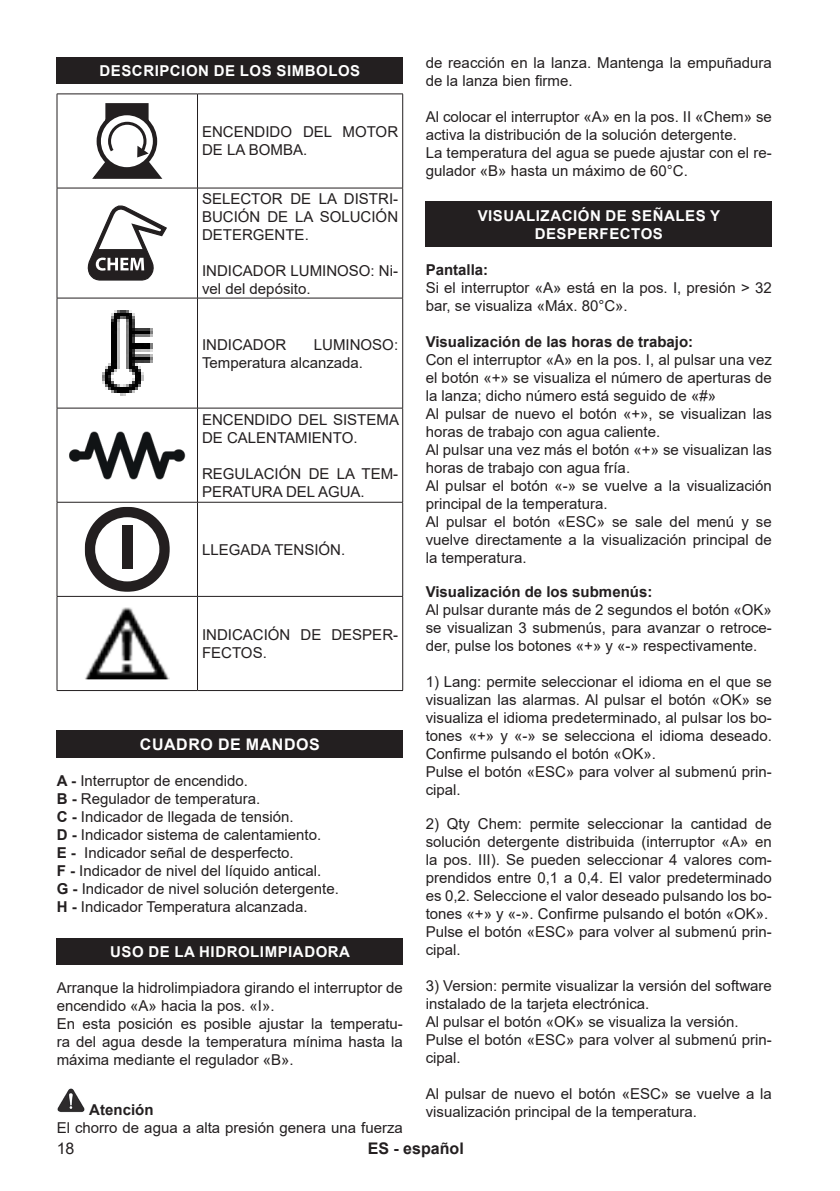
<style>
.page{position:relative;width:840px;height:1191px;background:#fff}
.page>*{position:absolute;margin:0;border:0;box-sizing:border-box;transform-origin:0 0}
.capitolo_dentro_tabella{font:700 16px "Arial";letter-spacing:.035em;color:#fff}
.t1{font:700 16px "Arial";color:#231f20}
.t2{font:16px "Arial";color:#231f20}
.testo_normale{font:15px/18px "Arial";color:#231f20}
.capitolo_dentro_tabella-2{font:700 15px "Arial";letter-spacing:.035em;color:#fff}
.testo_normale-2{font:700 15px "Arial";color:#231f20}
.s1{font-weight:700}
</style>
<div class="page">
<div style="left:57px;top:57px;width:346px;height:27px;background:#231f20"></div>
<hr style="left:57px;top:94px;width:140px;height:1px;background:#231f20">
<hr style="left:57px;top:94px;width:1px;height:94px;background:#231f20">
<hr style="left:197px;top:94px;width:206px;height:1px;background:#231f20">
<hr style="left:197px;top:94px;width:1px;height:94px;background:#231f20">
<hr style="left:402px;top:94px;width:1px;height:94px;background:#231f20">
<hr style="left:57px;top:188px;width:140px;height:1px;background:#231f20">
<hr style="left:57px;top:188px;width:1px;height:110px;background:#231f20">
<hr style="left:197px;top:188px;width:206px;height:1px;background:#231f20">
<hr style="left:197px;top:188px;width:1px;height:110px;background:#231f20">
<hr style="left:402px;top:188px;width:1px;height:110px;background:#231f20">
<hr style="left:57px;top:298px;width:140px;height:1px;background:#231f20">
<hr style="left:57px;top:298px;width:1px;height:110px;background:#231f20">
<hr style="left:197px;top:298px;width:206px;height:1px;background:#231f20">
<hr style="left:197px;top:298px;width:1px;height:110px;background:#231f20">
<hr style="left:402px;top:298px;width:1px;height:110px;background:#231f20">
<hr style="left:57px;top:408px;width:140px;height:1px;background:#231f20">
<hr style="left:57px;top:408px;width:1px;height:94px;background:#231f20">
<hr style="left:197px;top:408px;width:206px;height:1px;background:#231f20">
<hr style="left:197px;top:408px;width:1px;height:94px;background:#231f20">
<hr style="left:402px;top:408px;width:1px;height:94px;background:#231f20">
<hr style="left:57px;top:502px;width:140px;height:1px;background:#231f20">
<hr style="left:57px;top:502px;width:1px;height:94px;background:#231f20">
<hr style="left:197px;top:502px;width:206px;height:1px;background:#231f20">
<hr style="left:197px;top:502px;width:1px;height:94px;background:#231f20">
<hr style="left:402px;top:502px;width:1px;height:94px;background:#231f20">
<hr style="left:57px;top:596px;width:140px;height:1px;background:#231f20">
<hr style="left:57px;top:596px;width:1px;height:94px;background:#231f20">
<hr style="left:197px;top:596px;width:206px;height:1px;background:#231f20">
<hr style="left:197px;top:596px;width:1px;height:94px;background:#231f20">
<hr style="left:402px;top:596px;width:1px;height:94px;background:#231f20">
<hr style="left:57px;top:690px;width:140px;height:1px;background:#231f20">
<hr style="left:197px;top:690px;width:206px;height:1px;background:#231f20">
<svg style="left:92px;top:103px;width:71px;height:76px"></svg>
<svg style="left:87px;top:205px;width:80px;height:76px"></svg>
<img style="left:102px;top:310px;width:50px;height:85px">
<img style="left:69px;top:431px;width:116px;height:49px">
<svg style="left:85px;top:507px;width:85px;height:85px"></svg>
<div style="left:122px;top:525px;width:10px;height:43px;background:#231f20"></div>
<img style="left:85px;top:607px;width:85px;height:72px">
<div style="left:57px;top:730px;width:346px;height:28px;background:#231f20"></div>
<div style="left:57px;top:938px;width:346px;height:27px;background:#231f20"></div>
<img style="left:57px;top:1088px;width:28px;height:24px">
<div style="left:425px;top:202px;width:346px;height:45px;background:#231f20"></div>
<p class="capitolo_dentro_tabella-2" style="left:99px;top:60px;width:262px">DESCRIPCION DE LOS SIMBOLOS</p>
<p class="testo_normale" style="left:202px;top:123px;width:197px">ENCENDIDO DEL MOTOR<br>DE LA BOMBA.</p>
<p class="testo_normale" style="left:202px;top:189px;width:197px;text-align:justify">SELECTOR DE LA DISTRI-BUCIÓN DE LA SOLUCIÓN DETERGENTE.</p>
<p class="testo_normale" style="left:202px;top:261px;width:197px">INDICADOR LUMINOSO: Ni&shy;vel del depósito.</p>
<p class="testo_normale" style="left:202px;top:335px;width:197px;text-indent:112px">LUMINOSO:<br>Temperatura alcanzada.</p>
<p class="testo_normale" style="left:202px;top:335px;width:86px">INDICADOR</p>
<p class="testo_normale" style="left:202px;top:410px;width:198px">ENCENDIDO DEL SISTEMA<br>DE CALENTAMIENTO.</p>
<p class="testo_normale" style="left:202px;top:464px;width:197px">REGULACIÓN DE LA TEM-<br>PERATURA DEL AGUA.</p>
<p class="testo_normale" style="left:202px;top:540px;width:145px">LLEGADA TENSIÓN.</p>
<p class="testo_normale" style="left:202px;top:625px;width:197px">INDICACIÓN DE DESPER-<br>FECTOS.</p>
<p class="capitolo_dentro_tabella" style="left:140px;top:733px;width:181px">CUADRO DE MANDOS</p>
<p class="testo_normale" style="left:57px;top:771px;width:193px"><span class="s1">A -</span> Interruptor de encendido.</p>
<p class="testo_normale" style="left:57px;top:789px;width:205px"><span class="s1">B -</span> Regulador de temperatura.</p>
<p class="testo_normale" style="left:57px;top:807px;width:238px"><span class="s1">C -</span> Indicador de llegada de tensión.</p>
<p class="testo_normale" style="left:57px;top:825px;width:266px"><span class="s1">D -</span> Indicador sistema de calentamiento.</p>
<p class="testo_normale" style="left:57px;top:843px;width:238px"><span class="s1">E -</span> Indicador señal de desperfecto.</p>
<p class="testo_normale" style="left:57px;top:861px;width:266px"><span class="s1">F -</span> Indicador de nivel del líquido antical.</p>
<p class="testo_normale" style="left:57px;top:879px;width:283px"><span class="s1">G -</span> Indicador de nivel solución detergente.</p>
<p class="testo_normale" style="left:57px;top:897px;width:252px"><span class="s1">H -</span> Indicador Temperatura alcanzada.</p>
<p class="capitolo_dentro_tabella-2" style="left:110px;top:941px;width:241px">USO DE LA HIDROLIMPIADORA</p>
<p class="testo_normale" style="left:57px;top:978px;width:347px">Arranque la hidrolimpiadora girando el interruptor de encendido «A» hacia la pos. «I».</p>
<p class="testo_normale" style="left:57px;top:1014px;width:347px;text-align:justify">En esta posición es posible ajustar la temperatu&shy;ra del agua desde la temperatura mínima hasta la máxima mediante el regulador «B».</p>
<p class="testo_normale-2" style="left:89px;top:1098px;width:66px">Atención</p>
<p class="testo_normale" style="left:57px;top:1118px;width:347px">El chorro de agua a alta presión genera una fuerza</p>
<p class="testo_normale" style="left:425px;top:53px;width:347px">de reacción en la lanza. Mantenga la empuñadura de la lanza bien firme.</p>
<p class="testo_normale" style="left:425px;top:107px;width:347px">Al colocar el interruptor «A» en la pos. II «Chem» se activa la distribución de la solución detergente.</p>
<p class="testo_normale" style="left:425px;top:143px;width:347px">La temperatura del agua se puede ajustar con el re&shy;gulador «B» hasta un máximo de 60°C.</p>
<p class="capitolo_dentro_tabella-2" style="left:477px;top:205px;width:244px">VISUALIZACIÓN DE SEÑALES Y</p>
<p class="capitolo_dentro_tabella-2" style="left:534px;top:223px;width:130px">DESPERFECTOS</p>
<p class="testo_normale-2" style="left:425px;top:259px;width:64px">Pantalla:</p>
<p class="testo_normale" style="left:425px;top:278px;width:347px">Si el interruptor «A» está en la pos. I, presión &gt; 32 bar, se visualiza «Máx. 80°C».</p>
<p class="testo_normale-2" style="left:425px;top:331px;width:269px">Visualización de las horas de trabajo:</p>
<p class="testo_normale" style="left:425px;top:350px;width:347px;text-align:justify">Con el interruptor «A» en la pos. I, al pulsar una vez el botón «+» se visualiza el número de aperturas de la lanza; dicho número está seguido de «#»</p>
<p class="testo_normale" style="left:425px;top:404px;width:347px">Al pulsar de nuevo el botón «+», se visualizan las horas de trabajo con agua caliente.</p>
<p class="testo_normale" style="left:425px;top:440px;width:347px">Al pulsar una vez más el botón «+» se visualizan las horas de trabajo con agua fría.</p>
<p class="testo_normale" style="left:425px;top:476px;width:347px">Al pulsar el botón «-» se vuelve a la visualización principal de la temperatura.</p>
<p class="testo_normale" style="left:425px;top:512px;width:347px;text-align:justify">Al pulsar el botón «ESC» se sale del menú y se vuelve directamente a la visualización principal de la temperatura.</p>
<p class="testo_normale-2" style="left:425px;top:581px;width:228px">Visualización de los submenús:</p>
<p class="testo_normale" style="left:425px;top:600px;width:347px;text-align:justify">Al pulsar durante más de 2 segundos el botón «OK» se visualizan 3 submenús, para avanzar o retroce&shy;der, pulse los botones «+» y «-» respectivamente.</p>
<p class="testo_normale" style="left:425px;top:672px;width:347px;text-align:justify">1) Lang: permite seleccionar el idioma en el que se visualizan las alarmas. Al pulsar el botón «OK» se visualiza el idioma predeterminado, al pulsar los bo&shy;tones «+» y «-» se selecciona el idioma deseado.<br>Confirme pulsando el botón «OK».</p>
<p class="testo_normale" style="left:425px;top:762px;width:347px">Pulse el botón «ESC» para volver al submenú prin&shy;cipal.</p>
<p class="testo_normale" style="left:425px;top:814px;width:347px;text-align:justify">2) Qty Chem: permite seleccionar la cantidad de solución detergente distribuida (interruptor «A» en la pos. III). Se pueden seleccionar 4 valores com&shy;prendidos entre 0,1 a 0,4. El valor predeterminado es 0,2. Seleccione el valor deseado pulsando los bo&shy;tones «+» y «-». Confirme pulsando el botón «OK».</p>
<p class="testo_normale" style="left:425px;top:922px;width:347px">Pulse el botón «ESC» para volver al submenú prin&shy;cipal.</p>
<p class="testo_normale" style="left:425px;top:976px;width:347px">3) Version: permite visualizar la versión del software instalado de la tarjeta electrónica.</p>
<p class="testo_normale" style="left:425px;top:1012px;width:314px">Al pulsar el botón «OK» se visualiza la versión.</p>
<p class="testo_normale" style="left:425px;top:1030px;width:347px">Pulse el botón «ESC» para volver al submenú prin&shy;cipal.</p>
<p class="testo_normale" style="left:425px;top:1084px;width:347px">Al pulsar de nuevo el botón «ESC» se vuelve a la visualización principal de la temperatura.</p>
<p class="t2" style="left:57px;top:1137px;width:19px">18</p>
<p class="t1" style="left:367px;top:1137px;width:98px">ES - español</p>
</div>
